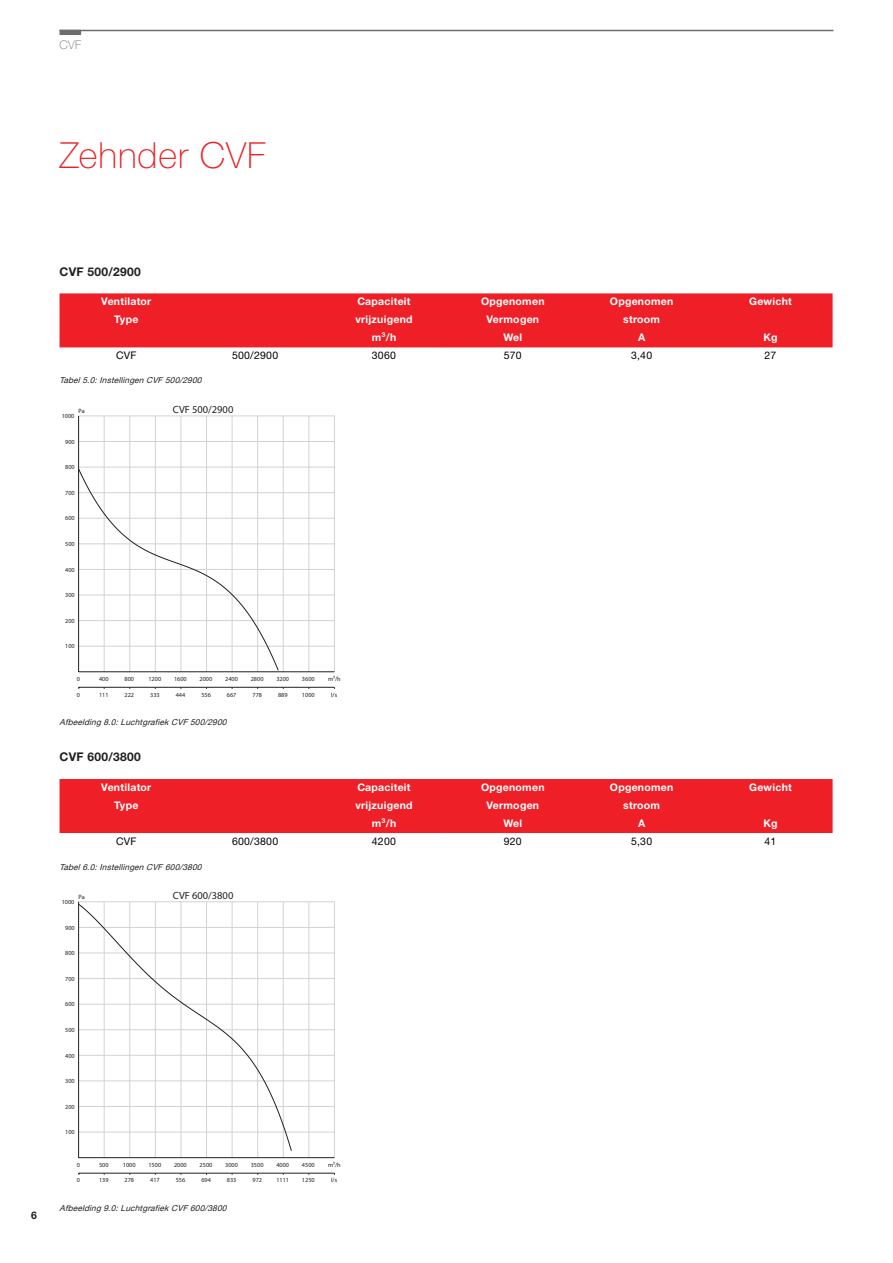
<style>
.page{position:relative;width:893px;height:1263px;background:#fff}
.page>*{position:absolute;margin:0;border:0;box-sizing:border-box;transform-origin:0 0}
.t1{font:100 36px "Helvetica Neue LTW1 G";letter-spacing:.025em;color:#ee1d23}
.t2{font:700 12px "Helvetica Neue LTW1 G";letter-spacing:.025em;color:#231f20}
.t3{font:100 12px "Helvetica Neue LTW1 G";color:#6c6d70}
.t4{font:700 10.5px "Helvetica Neue LTW1 G";letter-spacing:.025em;color:#fff}
.t5{font:10.5px "Helvetica Neuefor Zehnder";letter-spacing:.025em;color:#000}
.t6{font:10.5px "Helvetica Neue LT Std";color:#231f20}
.t7{font:700 10.5px "Helvetica Neue LTW1 G";color:#231f20}
.t8{font:italic 8.25px "Helvetica Neue";color:#231f20}
.t9{font:6.15px "Helvetica Neue LT Std";color:#231f20}
</style>
<div class="page">
<hr style="left:60px;top:30px;width:773px;height:1px;background:#6c6d70">
<div style="left:60px;top:30px;width:21px;height:5px;background:#6c6d70"></div>
<div style="left:60px;top:293px;width:773px;height:54px;background:#ee1f26"></div>
<hr style="left:104px;top:416px;width:1px;height:256px;background:#d1d2d4">
<hr style="left:130px;top:416px;width:1px;height:256px;background:#d1d2d4">
<hr style="left:155px;top:416px;width:1px;height:256px;background:#d1d2d4">
<hr style="left:181px;top:416px;width:1px;height:256px;background:#d1d2d4">
<hr style="left:206px;top:416px;width:1px;height:256px;background:#d1d2d4">
<hr style="left:232px;top:416px;width:1px;height:256px;background:#d1d2d4">
<hr style="left:257px;top:416px;width:1px;height:256px;background:#d1d2d4">
<hr style="left:283px;top:416px;width:1px;height:256px;background:#d1d2d4">
<hr style="left:309px;top:416px;width:1px;height:256px;background:#d1d2d4">
<hr style="left:334px;top:416px;width:1px;height:256px;background:#d1d2d4">
<hr style="left:79px;top:467px;width:255px;height:1px;background:#d1d2d4">
<hr style="left:79px;top:441px;width:255px;height:1px;background:#d1d2d4">
<hr style="left:79px;top:416px;width:255px;height:1px;background:#d1d2d4">
<hr style="left:78px;top:416px;width:1px;height:256px;background:#231f20">
<svg style="left:78px;top:468px;width:257px;height:221px"></svg>
<hr style="left:104px;top:902px;width:1px;height:256px;background:#d1d2d4">
<hr style="left:130px;top:902px;width:1px;height:256px;background:#d1d2d4">
<hr style="left:155px;top:902px;width:1px;height:256px;background:#d1d2d4">
<hr style="left:181px;top:902px;width:1px;height:256px;background:#d1d2d4">
<hr style="left:206px;top:902px;width:1px;height:256px;background:#d1d2d4">
<hr style="left:232px;top:902px;width:1px;height:256px;background:#d1d2d4">
<hr style="left:257px;top:902px;width:1px;height:256px;background:#d1d2d4">
<hr style="left:283px;top:902px;width:1px;height:256px;background:#d1d2d4">
<hr style="left:309px;top:902px;width:1px;height:256px;background:#d1d2d4">
<hr style="left:334px;top:902px;width:1px;height:256px;background:#d1d2d4">
<hr style="left:79px;top:901px;width:255px;height:1px;background:#d1d2d4">
<hr style="left:78px;top:902px;width:1px;height:256px;background:#231f20">
<svg style="left:78px;top:903px;width:257px;height:272px"></svg>
<div style="left:60px;top:779px;width:773px;height:54px;background:#ee1f26"></div>
<h2 class="t3" style="left:60px;top:37px;width:23px">CVF</h2>
<h1 class="t1" style="left:60px;top:134px;width:208px">Zehnder CVF</h1>
<h3 class="t7" style="left:31px;top:1209px;width:7px">6</h3>
<h2 class="t2" style="left:60px;top:265px;width:83px">CVF 500/2900</h2>
<h3 class="t4" style="left:101px;top:295px;width:52px">Ventilator</h3>
<h3 class="t4" style="left:357px;top:295px;width:55px">Capaciteit</h3>
<h3 class="t4" style="left:481px;top:295px;width:65px">Opgenomen</h3>
<h3 class="t4" style="left:610px;top:295px;width:65px">Opgenomen</h3>
<h3 class="t4" style="left:749px;top:295px;width:44px">Gewicht</h3>
<h3 class="t4" style="left:114px;top:313px;width:26px">Type</h3>
<h3 class="t4" style="left:355px;top:313px;width:59px">vrijzuigend</h3>
<h3 class="t4" style="left:486px;top:313px;width:54px">Vermogen</h3>
<h3 class="t4" style="left:623px;top:313px;width:38px">stroom</h3>
<h3 class="t4" style="left:372px;top:331px;width:26px">m³/h</h3>
<h3 class="t4" style="left:503px;top:331px;width:20px">Wel</h3>
<h3 class="t4" style="left:638px;top:331px;width:9px">A</h3>
<h3 class="t4" style="left:763px;top:331px;width:16px">Kg</h3>
<h3 class="t5" style="left:116px;top:349px;width:22px">CVF</h3>
<h3 class="t5" style="left:232px;top:349px;width:48px">500/2900</h3>
<h3 class="t5" style="left:372px;top:349px;width:26px">3060</h3>
<h3 class="t5" style="left:504px;top:349px;width:20px">570</h3>
<h3 class="t5" style="left:631px;top:349px;width:23px">3,40</h3>
<h3 class="t5" style="left:764px;top:349px;width:13px">27</h3>
<h3 class="t8" style="left:60px;top:375px;width:146px">Tabel5.0:Instellingen CVF 500/2900</h3>
<p class="t9" style="left:79px;top:407px;width:8px">Pa</p>
<p class="t9" style="left:62px;top:412px;width:14px">1000</p>
<p class="t9" style="left:65px;top:438px;width:11px">900</p>
<p class="t9" style="left:65px;top:463px;width:11px">800</p>
<p class="t9" style="left:65px;top:489px;width:11px">700</p>
<p class="t9" style="left:65px;top:515px;width:11px">600</p>
<p class="t9" style="left:65px;top:540px;width:11px">500</p>
<p class="t9" style="left:65px;top:566px;width:11px">400</p>
<p class="t9" style="left:65px;top:591px;width:11px">300</p>
<p class="t9" style="left:65px;top:617px;width:11px">200</p>
<p class="t9" style="left:65px;top:642px;width:11px">100</p>
<p class="t9" style="left:77px;top:675px;width:5px">0</p>
<p class="t9" style="left:77px;top:691px;width:5px">0</p>
<p class="t9" style="left:99px;top:675px;width:11px">400</p>
<p class="t9" style="left:99px;top:691px;width:11px">111</p>
<h3 class="t6" style="left:173px;top:403px;width:62px">CVF 500/2900</h3>
<p class="t9" style="left:125px;top:675px;width:11px">800</p>
<p class="t9" style="left:125px;top:691px;width:11px">222</p>
<p class="t9" style="left:148px;top:675px;width:14px">1200</p>
<p class="t9" style="left:150px;top:691px;width:11px">333</p>
<p class="t9" style="left:174px;top:675px;width:14px">1600</p>
<p class="t9" style="left:176px;top:691px;width:11px">444</p>
<p class="t9" style="left:200px;top:675px;width:14px">2000</p>
<p class="t9" style="left:201px;top:691px;width:11px">556</p>
<p class="t9" style="left:225px;top:675px;width:14px">2400</p>
<p class="t9" style="left:227px;top:691px;width:11px">667</p>
<h3 class="t8" style="left:60px;top:717px;width:171px">Afbeelding 8.0:Luchtgrafiek CVF 500/2900</h3>
<h2 class="t2" style="left:60px;top:749px;width:83px">CVF 600/3800</h2>
<p class="t9" style="left:251px;top:675px;width:14px">2800</p>
<p class="t9" style="left:253px;top:691px;width:11px">778</p>
<p class="t9" style="left:276px;top:675px;width:14px">3200</p>
<p class="t9" style="left:278px;top:691px;width:11px">889</p>
<p class="t9" style="left:302px;top:675px;width:14px">3600</p>
<p class="t9" style="left:302px;top:691px;width:14px">1000</p>
<p class="t9" style="left:328px;top:675px;width:14px">m³/h</p>
<p class="t9" style="left:331px;top:691px;width:8px">l/s</p>
<h3 class="t4" style="left:101px;top:780px;width:52px">Ventilator</h3>
<h3 class="t4" style="left:357px;top:780px;width:55px">Capaciteit</h3>
<h3 class="t4" style="left:481px;top:780px;width:65px">Opgenomen</h3>
<h3 class="t4" style="left:610px;top:780px;width:65px">Opgenomen</h3>
<h3 class="t4" style="left:749px;top:780px;width:44px">Gewicht</h3>
<h3 class="t4" style="left:114px;top:798px;width:26px">Type</h3>
<h3 class="t4" style="left:355px;top:798px;width:59px">vrijzuigend</h3>
<h3 class="t4" style="left:486px;top:798px;width:54px">Vermogen</h3>
<h3 class="t4" style="left:623px;top:798px;width:38px">stroom</h3>
<h3 class="t4" style="left:372px;top:816px;width:26px">m³/h</h3>
<h3 class="t4" style="left:503px;top:816px;width:20px">Wel</h3>
<h3 class="t4" style="left:638px;top:816px;width:9px">A</h3>
<h3 class="t4" style="left:763px;top:816px;width:16px">Kg</h3>
<h3 class="t5" style="left:116px;top:834px;width:22px">CVF</h3>
<h3 class="t5" style="left:232px;top:834px;width:48px">600/3800</h3>
<h3 class="t5" style="left:372px;top:834px;width:26px">4200</h3>
<h3 class="t5" style="left:504px;top:834px;width:20px">920</h3>
<h3 class="t5" style="left:631px;top:834px;width:23px">5,30</h3>
<h3 class="t5" style="left:764px;top:834px;width:13px">41</h3>
<h3 class="t8" style="left:60px;top:862px;width:146px">Tabel6.0:Instellingen CVF 600/3800</h3>
<p class="t9" style="left:79px;top:893px;width:8px">Pa</p>
<p class="t9" style="left:62px;top:898px;width:14px">1000</p>
<p class="t9" style="left:65px;top:924px;width:11px">900</p>
<p class="t9" style="left:65px;top:949px;width:11px">800</p>
<p class="t9" style="left:65px;top:975px;width:11px">700</p>
<p class="t9" style="left:65px;top:1000px;width:11px">600</p>
<p class="t9" style="left:65px;top:1026px;width:11px">500</p>
<p class="t9" style="left:65px;top:1052px;width:11px">400</p>
<p class="t9" style="left:65px;top:1077px;width:11px">300</p>
<p class="t9" style="left:65px;top:1103px;width:11px">200</p>
<p class="t9" style="left:65px;top:1128px;width:11px">100</p>
<p class="t9" style="left:77px;top:1161px;width:5px">0</p>
<p class="t9" style="left:77px;top:1176px;width:5px">0</p>
<p class="t9" style="left:99px;top:1161px;width:11px">500</p>
<p class="t9" style="left:99px;top:1176px;width:11px">139</p>
<h3 class="t6" style="left:173px;top:889px;width:62px">CVF 600/3800</h3>
<p class="t9" style="left:123px;top:1161px;width:14px">1000</p>
<p class="t9" style="left:125px;top:1176px;width:11px">278</p>
<p class="t9" style="left:148px;top:1161px;width:14px">1500</p>
<p class="t9" style="left:150px;top:1176px;width:11px">417</p>
<p class="t9" style="left:174px;top:1161px;width:14px">2000</p>
<p class="t9" style="left:176px;top:1176px;width:11px">556</p>
<p class="t9" style="left:200px;top:1161px;width:14px">2500</p>
<p class="t9" style="left:201px;top:1176px;width:11px">694</p>
<p class="t9" style="left:225px;top:1161px;width:14px">3000</p>
<p class="t9" style="left:227px;top:1176px;width:11px">833</p>
<h3 class="t8" style="left:60px;top:1203px;width:171px">Afbeelding 9.0:Luchtgrafiek CVF 600/3800</h3>
<p class="t9" style="left:251px;top:1161px;width:14px">3500</p>
<p class="t9" style="left:253px;top:1176px;width:11px">972</p>
<p class="t9" style="left:276px;top:1161px;width:14px">4000</p>
<p class="t9" style="left:276px;top:1176px;width:14px">1111</p>
<p class="t9" style="left:302px;top:1161px;width:14px">4500</p>
<p class="t9" style="left:302px;top:1176px;width:14px">1250</p>
<p class="t9" style="left:328px;top:1161px;width:14px">m³/h</p>
<p class="t9" style="left:331px;top:1176px;width:8px">l/s</p>
</div>
